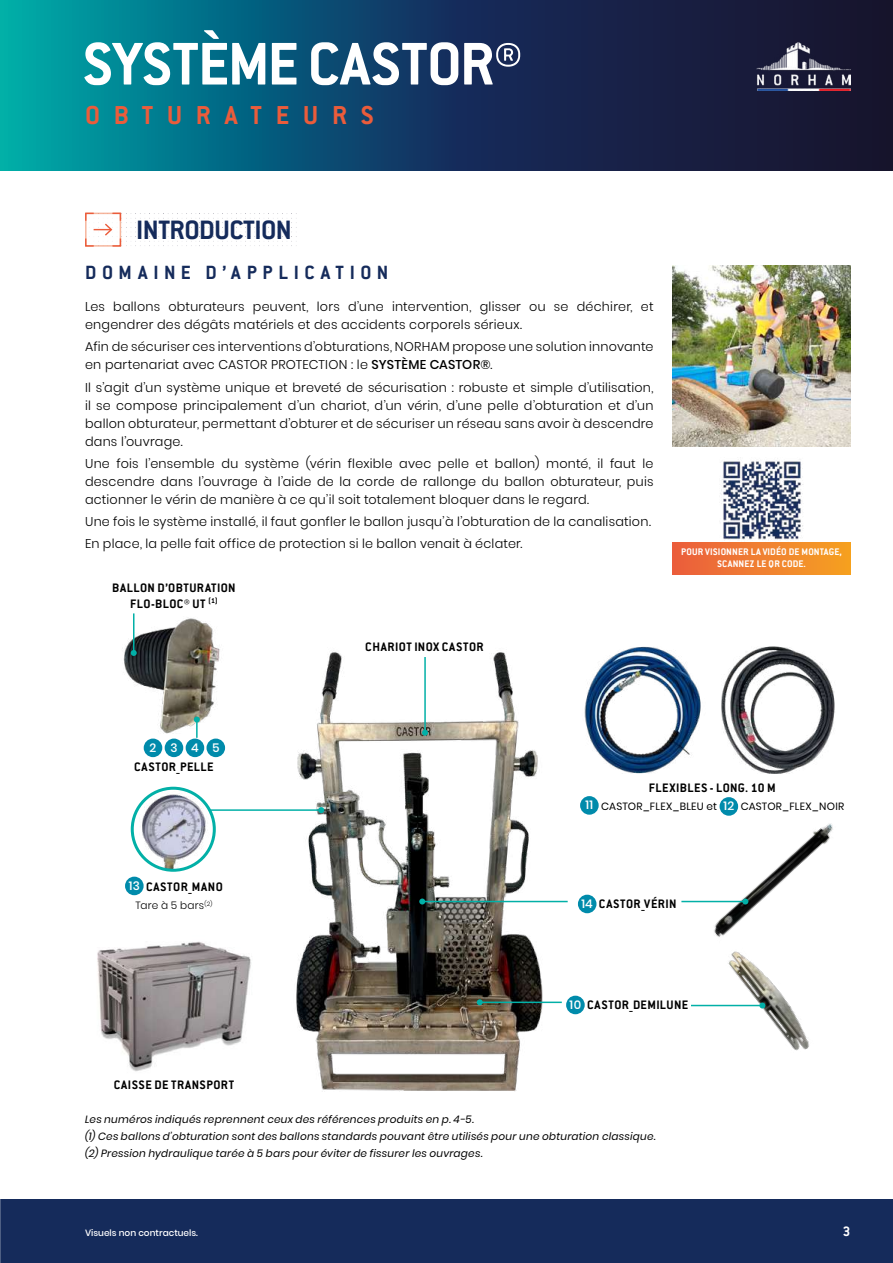
<style>
.page{position:relative;width:893px;height:1263px;background:#fff}
.page>*{position:absolute;margin:0;border:0;box-sizing:border-box;transform-origin:0 0}
.t1{font:700 66px "Conduit ITC";letter-spacing:-.01em;color:#fff}
.t2{font:700 29.25px "Conduit ITC";letter-spacing:-.015em;color:#152b5b}
.t3{font:700 28.5px "Conduit ITC";letter-spacing:.485em;color:#eb5c3b}
.t4{font:700 21px "Conduit ITC";letter-spacing:.27em;color:#152b5b}
.t5{font:700 15px "Conduit ITC";color:#fff}
.t6{font:700 13.5px/16.2px "Conduit ITC";letter-spacing:.04em;color:#000;text-align:center}
.t7{font:300 12.75px/18px "Poppins";letter-spacing:.015em;color:#000}
.t8{font:500 12px "Poppins";color:#fff}
.t9{font:italic 10.5px/16.8px "Poppins";letter-spacing:.025em;color:#000}
.t10{font:700 10.5px/12px "Conduit ITC";letter-spacing:.015em;color:#fff;text-align:center}
.t11{font:10.5px "Poppins";letter-spacing:.02em;color:#000}
.t12{font:300 10.5px "Poppins";letter-spacing:.025em;color:#000}
.t13{font:500 9px "Poppins";color:#fff}
.s1{font-weight:500}
.s2{font-family:"Poppins";font-weight:500;font-size:12px;color:#fff}
.s3{font-weight:500;font-size:12px;color:#fff}
</style>
<div class="page">
<svg style="left:0;top:0;width:893px;height:170px;background:#0d4665"></svg>
<div style="left:0;top:1199px;width:893px;height:64px;background:#152b5b"></div>
<img style="left:756px;top:43px;width:94px;height:47px">
<img style="left:296px;top:652px;width:257px;height:439px">
<hr style="left:424px;top:657px;width:2px;height:76px;background:#02b0a7">
<svg style="left:422px;top:730px;width:6px;height:6px"></svg>
<img style="left:126px;top:213px;width:171px;height:33px">
<svg style="left:85px;top:212px;width:37px;height:35px"></svg>
<img style="left:673px;top:266px;width:177px;height:180px">
<img style="left:584px;top:646px;width:117px;height:128px">
<img style="left:722px;top:646px;width:113px;height:128px">
<div style="left:580px;top:796px;width:19px;height:19px;background:#008bab;border-radius:50%"></div>
<div style="left:719px;top:797px;width:19px;height:19px;background:#008bab;border-radius:50%"></div>
<img style="left:97px;top:941px;width:154px;height:131px">
<hr style="left:200px;top:809px;width:121px;height:2px;background:#02b0a7">
<svg style="left:318px;top:807px;width:6px;height:6px"></svg>
<div style="left:125px;top:877px;width:19px;height:18px;background:#008bab;border-radius:50%"></div>
<svg style="left:132px;top:788px;width:82px;height:82px"></svg>
<img style="left:139px;top:790px;width:70px;height:80px">
<div style="left:131px;top:787px;width:85px;height:85px;border:3px solid #02b0a7;border-radius:50%"></div>
<div style="left:673px;top:542px;width:177px;height:32px;background:linear-gradient(to right,#eb5e3e,#f6a122)"></div>
<img style="left:720px;top:461px;width:83px;height:79px">
<div style="left:566px;top:996px;width:19px;height:18px;background:#008bab;border-radius:50%"></div>
<div style="left:578px;top:895px;width:18px;height:18px;background:#008bab;border-radius:50%"></div>
<div style="left:144px;top:738px;width:18px;height:19px;background:#008bab;border-radius:50%"></div>
<div style="left:165px;top:738px;width:18px;height:19px;background:#008bab;border-radius:50%"></div>
<div style="left:186px;top:738px;width:18px;height:19px;background:#008bab;border-radius:50%"></div>
<hr style="left:480px;top:1001px;width:82px;height:2px;background:#02b0a7">
<svg style="left:477px;top:999px;width:6px;height:6px"></svg>
<img style="left:681px;top:902px;width:128px;height:149px">
<hr style="left:691px;top:1005px;width:71px;height:1px;background:#02b0a7">
<svg style="left:759px;top:1002px;width:6px;height:6px"></svg>
<img style="left:695px;top:808px;width:138px;height:145px">
<hr style="left:422px;top:901px;width:146px;height:1px;background:#02b0a7">
<svg style="left:419px;top:898px;width:6px;height:6px"></svg>
<hr style="left:681px;top:901px;width:64px;height:1px;background:#02b0a7">
<svg style="left:742px;top:898px;width:6px;height:6px"></svg>
<img style="left:123px;top:617px;width:97px;height:116px">
<svg style="left:194px;top:716px;width:6px;height:22px"></svg>
<hr style="left:133px;top:613px;width:1px;height:40px;background:#02b0a7">
<svg style="left:131px;top:650px;width:6px;height:6px"></svg>
<div style="left:206px;top:738px;width:19px;height:19px;background:#008bab;border-radius:50%"></div>
<h1 class="t1" style="left:82px;top:24px;width:443px">SYSTÈME CASTOR®</h1>
<h3 class="t3" style="left:85px;top:98px;width:290px">OBTURATEURS</h3>
<h2 class="t2" style="left:136px;top:212px;width:157px">INTRODUCTION</h2>
<h3 class="t4" style="left:85px;top:260px;width:305px">DOMAINE D’APPLICATION</h3>
<p class="t7" style="left:85px;top:298px;width:570px">Les ballons obturateurs peuvent, lors d’une intervention, glisser ou se déchirer, et engendrer des dégâts matériels et des accidents corporels sérieux.</p>
<p class="t7" style="left:85px;top:338px;width:570px">Afin de sécuriser ces interventions d’obturations, NORHAM propose une solution innovante en partenariat avec CASTOR PROTECTION : le <span class="s1">SYSTÈME CASTOR®</span>.</p>
<p class="t7" style="left:85px;top:378px;width:570px;text-align:justify">Il s’agit d’un système unique et breveté de sécurisation : robuste et simple d’utilisation, il se compose principalement d’un chariot, d’un vérin, d’une pelle d’obturation et d’un ballon obturateur, permettant d’obturer et de sécuriser un réseau sans avoir à descendre dans l’ouvrage.</p>
<p class="t7" style="left:85px;top:454px;width:570px;text-align:justify">Une fois l’ensemble du système (vérin flexible avec pelle et ballon) monté, il faut le descendre dans l’ouvrage à l’aide de la corde de rallonge du ballon obturateur, puis actionner le vérin de manière à ce qu’il soit totalement bloquer dans le regard.</p>
<p class="t7" style="left:85px;top:511px;width:567px;line-height:22.2px">Une fois le système installé, il faut gonfler le ballon jusqu’à l’obturation de la canalisation.<br>En place, la pelle fait office de protection si le ballon venait à éclater.</p>
<p class="t6" style="left:112px;top:579px;width:125px">BALLON D’OBTURATION<br>FLO-BLOC® UT <sup>(1)</sup></p>
<p class="t6" style="left:365px;top:638px;width:120px">CHARIOT INOX CASTOR</p>
<p class="t10" style="left:681px;top:546px;width:162px">POUR VISIONNER LA VIDÉO DE MONTAGE,<br>SCANNEZ LE QR CODE.</p>
<p class="t8" style="left:150px;top:740px;width:51px">234</p>
<p class="t6" style="left:134px;top:758px;width:81px">CASTOR_PELLE</p>
<p class="t8" style="left:212px;top:740px;width:9px">5</p>
<p class="t6" style="left:129px;top:879px;width:96px"><span class="s2">13</span> CASTOR_MANO</p>
<p class="t12" style="left:135px;top:900px;width:78px">Tare à 5 bars<sup>(2)</sup></p>
<p class="t6" style="left:114px;top:1076px;width:122px">CAISSE DE TRANSPORT</p>
<p class="t6" style="left:649px;top:779px;width:128px">FLEXIBLES - LONG. 10 M</p>
<p class="t11" style="left:585px;top:800px;width:260px"><span class="s3">11</span> CASTOR_FLEX_BLEU et <span class="s3">12</span> CASTOR_FLEX_NOIR</p>
<p class="t6" style="left:581px;top:896px;width:96px"><span class="s2">14</span> CASTOR_VÉRIN</p>
<p class="t6" style="left:570px;top:997px;width:120px"><span class="s2">10</span> CASTOR_DEMILUNE</p>
<p class="t9" style="left:85px;top:1111px;width:572px">Les numéros indiqués reprennent ceux des références produits en p. 4-5.<br>(1) Ces ballons d’obturation sont des ballons standards pouvant être utilisés pour une obturation classique. (2) Pression hydraulique tarée à 5 bars pour éviter de fissurer les ouvrages.</p>
<p class="t13" style="left:85px;top:1227px;width:114px">Visuels non contractuels.</p>
<p class="t5" style="left:843px;top:1222px;width:9px">3</p>
</div>
